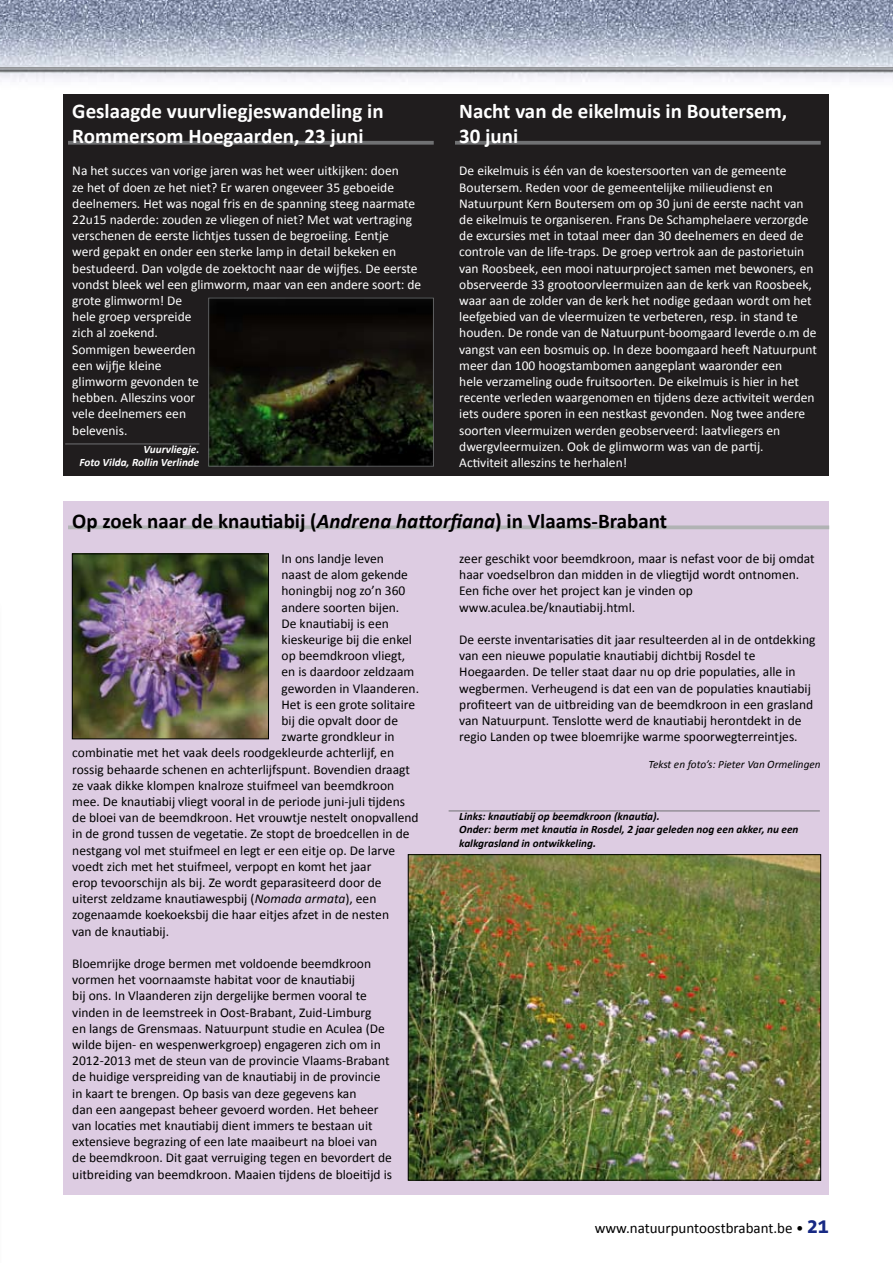
<style>
.page{position:relative;width:893px;height:1263px;background:#fff}
.page>*{position:absolute;margin:0;border:0;box-sizing:border-box;transform-origin:0 0}
.t1{font:700 21px/25.2px "Calibri";color:#fff}
.t2{font:700 21px "Calibri";color:#000}
.t3{font:15px "Calibri";color:#000}
.t4{font:13.5px/16.2px "Calibri";color:#000}
.t5{font:13.5px/16.2px "Calibri";color:#fff}
.t6{font:italic 700 11.25px/13.5px "Calibri";color:#000}
.t7{font:italic 700 11.25px/13.5px "Calibri";color:#fff;text-align:right}
.t8{font:italic 11.25px "Calibri";color:#000}
.s1{font-style:italic}
.s2{font-family:"The Sans Office";font-weight:700;font-size:21px;color:#172983}
</style>
<div class="page">
<div style="left:64px;top:502px;width:765px;height:693px;background:#ddcce2"></div>
<div style="left:64px;top:94px;width:765px;height:382px;background:#201d1e"></div>
<hr style="left:0;top:611px;width:1px;height:652px;background:#fbfbfb">
<img style="left:0;top:0;width:893px;height:35px">
<svg style="left:0;top:35px;width:893px;height:65px"></svg>
<hr style="left:0;top:67px;width:893px;height:2px;background:#87888a">
<img style="left:410px;top:856px;width:409px;height:322px">
<div style="left:408px;top:854px;width:413px;height:326px;border:1px solid #000"></div>
<img style="left:210px;top:300px;width:222px;height:164px">
<div style="left:208px;top:298px;width:226px;height:168px;border:1px solid #616264"></div>
<img style="left:74px;top:556px;width:193px;height:181px">
<div style="left:72px;top:554px;width:197px;height:185px;border:1px solid #000"></div>
<svg style="left:455px;top:141px;width:366px;height:4px"></svg>
<svg style="left:68px;top:141px;width:366px;height:4px"></svg>
<svg style="left:68px;top:525px;width:761px;height:4px;background:#b6b6b9"></svg>
<hr style="left:65px;top:444px;width:134px;height:1px;background:#707173">
<hr style="left:449px;top:810px;width:371px;height:1px;background:#707173">
<h1 class="t1" style="left:72px;top:98px;width:313px">Geslaagde vuurvliegjeswandeling in<br>Rommersom Hoegaarden, 23 juni</h1>
<p class="t5" style="left:72px;top:163px;width:351px">Na het succes van vorige jaren was het weer uitkijken: doen<br>ze het of doen ze het niet? Er waren ongeveer 35 geboeide deelnemers. Het was nogal fris en de spanning steeg naarmate 22u15 naderde: zouden ze vliegen of niet? Met wat vertraging verschenen de eerste lichtjes tussen de begroeiing. Eentje<br>werd gepakt en onder een sterke lamp in detail bekeken en bestudeerd. Dan volgde de zoektocht naar de wijfjes. De eerste vondst bleek wel een glimworm, maar van een andere soort: de grote glimworm! De<br>hele groep verspreide<br>zich al zoekend.<br>Sommigen beweerden<br>een wijfje kleine<br>glimworm gevonden te<br>hebben. Alleszins voor<br>vele deelnemers een<br>belevenis.</p>
<p class="t7" style="left:79px;top:442px;width:122px">Vuurvliegje.<br>Foto Vilda, Rollin Verlinde</p>
<h1 class="t1" style="left:459px;top:98px;width:330px">Nacht van de eikelmuis in Boutersem,<br>30 juni</h1>
<p class="t5" style="left:459px;top:163px;width:359px">De eikelmuis is één van de koestersoorten van de gemeente Boutersem. Reden voor de gemeentelijke milieudienst en Natuurpunt Kern Boutersem om op 30 juni de eerste nacht van de eikelmuis te organiseren. Frans De Schamphelaere verzorgde de excursies met in totaal meer dan 30 deelnemers en deed de controle van de life-traps. De groep vertrok aan de pastorietuin van Roosbeek, een mooi natuurproject samen met bewoners, en observeerde 33 grootoorvleermuizen aan de kerk van Roosbeek, waar aan de zolder van de kerk het nodige gedaan wordt om het leefgebied van de vleermuizen te verbeteren, resp. in stand te houden. De ronde van de Natuurpunt-boomgaard leverde o.m de vangst van een bosmuis op. In deze boomgaard heeft Natuurpunt meer dan 100 hoogstambomen aangeplant waaronder een<br>hele verzameling oude fruitsoorten. De eikelmuis is hier in het recente verleden waargenomen en tijdens deze activiteit werden iets oudere sporen in een nestkast gevonden. Nog twee andere soorten vleermuizen werden geobserveerd: laatvliegers en dwergvleermuizen. Ook de glimworm was van de partij.<br>Activiteit alleszins te herhalen!</p>
<h1 class="t2" style="left:72px;top:507px;width:596px">Op zoek naar de knautiabij (<span class="s1">Andrena hattorfiana</span>) in Vlaams-Brabant</h1>
<p class="t4" style="left:282px;top:550px;width:104px">In ons landje leven</p>
<p class="t4" style="left:282px;top:567px;width:128px">naast de alom gekende</p>
<p class="t4" style="left:282px;top:583px;width:125px">honingbij nog zo’n 360</p>
<p class="t4" style="left:282px;top:599px;width:119px">andere soorten bijen.</p>
<p class="t4" style="left:282px;top:615px;width:109px">De knautiabij is een</p>
<p class="t4" style="left:282px;top:631px;width:132px">kieskeurige bij die enkel</p>
<p class="t4" style="left:282px;top:648px;width:125px">op beemdkroon vliegt,</p>
<p class="t4" style="left:282px;top:664px;width:134px">en is daardoor zeldzaam</p>
<p class="t4" style="left:282px;top:680px;width:139px">geworden in Vlaanderen.</p>
<p class="t4" style="left:282px;top:696px;width:135px">Het is een grote solitaire</p>
<p class="t4" style="left:282px;top:712px;width:118px">bij die opvalt door de</p>
<p class="t4" style="left:282px;top:729px;width:115px">zwarte grondkleur in</p>
<p class="t4" style="left:72px;top:745px;width:323px">combinatie met het vaak deels roodgekleurde achterlijf, en</p>
<p class="t4" style="left:72px;top:761px;width:339px">rossig behaarde schenen en achterlijfspunt. Bovendien draagt</p>
<p class="t4" style="left:72px;top:777px;width:323px">ze vaak dikke klompen knalroze stuifmeel van beemdkroon</p>
<p class="t4" style="left:72px;top:793px;width:334px">mee. De knautiabij vliegt vooral in de periode juni-juli tijdens</p>
<p class="t4" style="left:72px;top:810px;width:348px">de bloei van de beemdkroon. Het vrouwtje nestelt onopvallend</p>
<p class="t4" style="left:72px;top:826px;width:339px">in de grond tussen de vegetatie. Ze stopt de broedcellen in de</p>
<p class="t4" style="left:72px;top:842px;width:324px">nestgang vol met stuifmeel en legt er een eitje op. De larve</p>
<p class="t4" style="left:72px;top:858px;width:301px">voedt zich met het stuifmeel, verpopt en komt het jaar</p>
<p class="t4" style="left:72px;top:874px;width:311px">erop tevoorschijn als bij. Ze wordt geparasiteerd door de</p>
<p class="t4" style="left:72px;top:891px;width:306px">uiterst zeldzame knautiawespbij (<span class="s1">Nomada armata</span>), een</p>
<p class="t4" style="left:72px;top:907px;width:318px">zogenaamde koekoeksbij die haar eitjes afzet in de nesten</p>
<p class="t4" style="left:72px;top:923px;width:98px">van de knautiabij.</p>
<p class="t4" style="left:72px;top:955px;width:321px">Bloemrijke droge bermen met voldoende beemdkroon vormen het voornaamste habitat voor de knautiabij<br>bij ons. In Vlaanderen zijn dergelijke bermen vooral te vinden in de leemstreek in Oost-Brabant, Zuid-Limburg<br>en langs de Grensmaas. Natuurpunt studie en Aculea (De wilde bijen- en wespenwerkgroep) engageren zich om in 2012-2013 met de steun van de provincie Vlaams-Brabant de huidige verspreiding van de knautiabij in de provincie in kaart te brengen. Op basis van deze gegevens kan<br>dan een aangepast beheer gevoerd worden. Het beheer van locaties met knautiabij dient immers te bestaan uit extensieve begrazing of een late maaibeurt na bloei van de beemdkroon. Dit gaat verruiging tegen en bevordert de uitbreiding van beemdkroon. Maaien tijdens de bloeitijd is</p>
<p class="t4" style="left:459px;top:550px;width:357px">zeer geschikt voor beemdkroon, maar is nefast voor de bij omdat haar voedselbron dan midden in de vliegtijd wordt ontnomen.<br>Een fiche over het project kan je vinden op www.aculea.be/knautiabij.html.</p>
<p class="t4" style="left:459px;top:631px;width:358px">De eerste inventarisaties dit jaar resulteerden al in de ontdekking van een nieuwe populatie knautiabij dichtbij Rosdel te Hoegaarden. De teller staat daar nu op drie populaties, alle in wegbermen. Verheugend is dat een van de populaties knautiabij profiteert van de uitbreiding van de beemdkroon in een grasland van Natuurpunt. Tenslotte werd de knautiabij herontdekt in de regio Landen op twee bloemrijke warme spoorwegterreintjes.</p>
<p class="t8" style="left:648px;top:757px;width:174px">Tekst en foto’s: Pieter Van Ormelingen</p>
<p class="t6" style="left:459px;top:809px;width:341px">Links: knautiabij op beemdkroon (knautia).<br>Onder: berm met knautia in Rosdel, 2 jaar geleden nog een akker, nu een kalkgrasland in ontwikkeling.</p>
<p class="t3" style="left:595px;top:1219px;width:236px">www.natuurpuntoostbrabant.be • <span class="s2">21</span></p>
</div>
